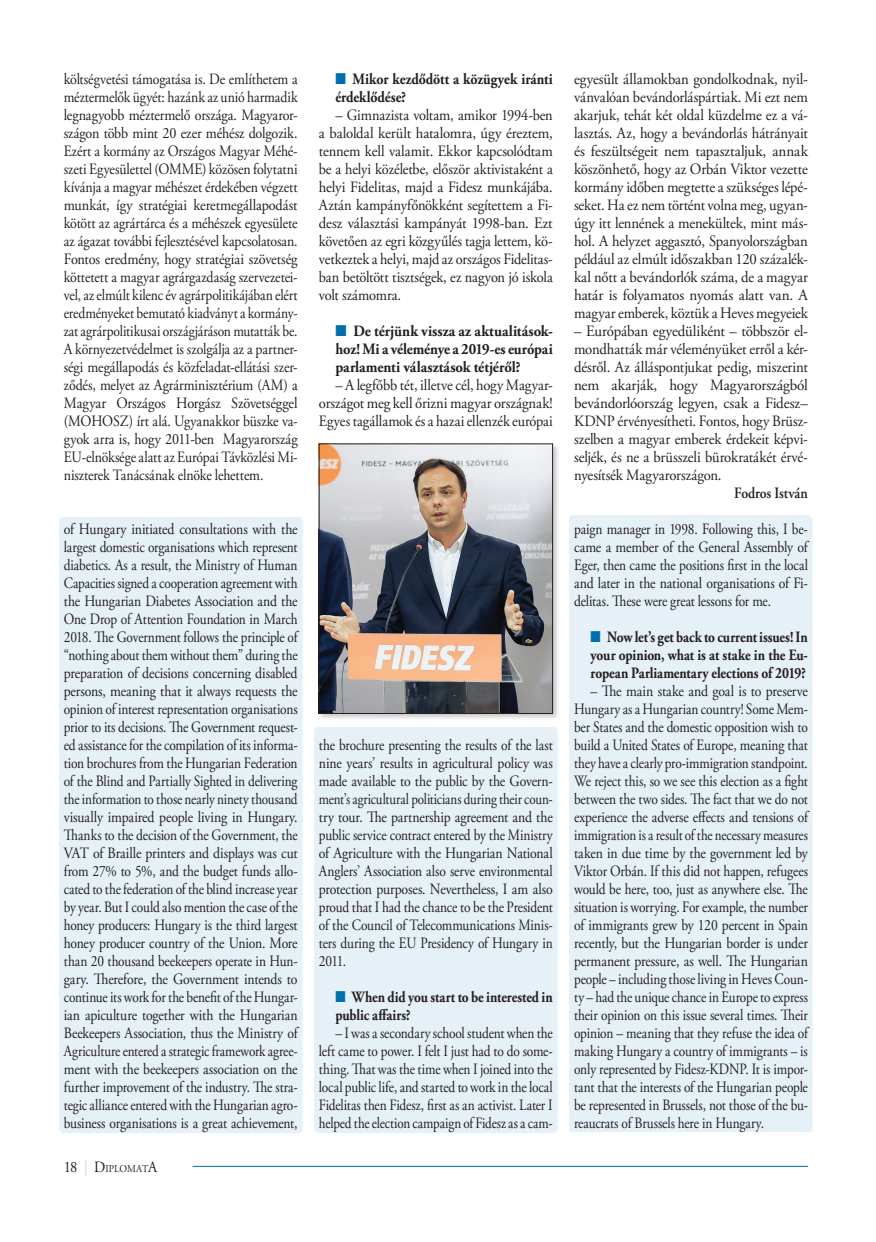
<style>
.page{position:relative;width:876px;height:1242px;background:#fff}
.page>*{position:absolute;margin:0;border:0;box-sizing:border-box;transform-origin:0 0}
.Body_Text_Eglish{font:15.75px/18px "Adobe Garamond Pro";letter-spacing:-.01em;color:#231f20;text-align:justify;scale:.88 1}
.Body_Text_Eglish-2{font:15.75px/18px "Adobe Garamond Pro";letter-spacing:-.01em;color:#231f20;text-align:justify;scale:.85 1}
.Body_Text{font:15.75px/18px "Adobe Garamond Pro";letter-spacing:-.005em;color:#231f20;text-align:justify;scale:.88 1}
.Body_Text-2{font:15.75px/18px "Adobe Garamond Pro";letter-spacing:-.005em;color:#231f20;text-align:justify;scale:.94 1}
.Body_Text-3{font:15.75px/18px "Adobe Garamond Pro";letter-spacing:-.005em;color:#231f20;text-align:justify;scale:.91 1}
.Body_Text-4{font:15.75px/18px "Adobe Garamond Pro";letter-spacing:-.005em;color:#231f20;text-align:justify;scale:.95 1}
.t1{font:700 15.75px/18px "Adobe Garamond Pro";letter-spacing:-.005em;color:#231f20;scale:.85 1}
.Body_Text-5{font:15.75px/18px "Adobe Garamond Pro";letter-spacing:-.005em;color:#231f20;text-align:justify;scale:.92 1}
.t2{font:700 15.75px/18px "Adobe Garamond Pro";letter-spacing:-.005em;color:#231f20;text-align:justify;scale:.93 1}
.t3{font:700 15.75px/18px "Adobe Garamond Pro";letter-spacing:-.005em;color:#231f20;scale:.88 1}
.ALAIRAS{font:600 15.75px "Adobe Garamond Pro";letter-spacing:-.01em;color:#231f20;scale:.88 1}
.t4{font:10.5px "Adobe Garamond Pro";letter-spacing:-.005em;color:#231f20;scale:.92 1}
.s1{font-family:"Dixieland";font-weight:400;color:#006faf}
.s2{font-size:15.75px}
.s3{font-size:15.75px;color:#c1d5eb}
</style>
<div class="page">
<hr style="left:193px;top:1166px;width:615px;height:1px;background:#006faf">
<div style="left:64px;top:520px;width:243px;height:616px;background:#231f20;opacity:.25"></div>
<div style="left:59px;top:516px;width:243px;height:616px;background:#e6f0f7"></div>
<div style="left:319px;top:731px;width:243px;height:406px;background:#231f20;opacity:.25"></div>
<div style="left:314px;top:727px;width:243px;height:405px;background:#e6f0f7"></div>
<div style="left:574px;top:519px;width:243px;height:617px;background:#231f20;opacity:.25"></div>
<div style="left:569px;top:515px;width:243px;height:617px;background:#e6f0f7"></div>
<div style="left:317px;top:442px;width:243px;height:279px;background:#231f20;opacity:.25"></div>
<img style="left:321px;top:445px;width:230px;height:266px">
<div style="left:319px;top:443px;width:234px;height:270px;border:1px solid #231f20"></div>
<p class="Body_Text" style="left:64px;top:70px;width:267px">költségvetési támogatása is. De említhetem a méztermelők ügyét: hazánk az unió harmadik legnagyobb méztermelő országa. Magyaror&shy;szágon több mint 20 ezer méhész dolgozik.<br>Ezért a kormány az Országos Magyar Méhé&shy;szeti Egyesülettel (OMME) közösen folytatni kívánja a magyar méhészet érdekében végzett munkát, így stratégiai keretmegállapodást kötött az agrártárca és a méhészek egyesülete az ágazat további fejlesztésével kapcsolatosan.<br>Fontos eredmény, hogy stratégiai szövetség köttetett a magyar agrárgazdaság szervezetei&shy;vel, az elmúlt kilenc év agrárpolitikájában elért eredményeket bemutató kiadványt a kormány&shy;zat agrárpolitikusai országjáráson mutatták be.<br>A környezetvédelmet is szolgálja az a partner&shy;ségi megállapodás és közfeladat-ellátási szer&shy;ződés, melyet az Agrárminisztérium (AM) a Magyar Országos Horgász Szövetséggel (MOHOSZ) írt alá. Ugyanakkor büszke va&shy;gyok arra is, hogy 2011-ben Magyarország EU-elnöksége alatt az Európai Távközlési Mi&shy;niszterek Tanácsának elnöke lehettem.</p>
<p class="t3" style="left:335px;top:70px;width:249px"><span class="s1">P</span> Mikor kezdődött a közügyek iránti érdeklődése?</p>
<p class="Body_Text-3" style="left:319px;top:106px;width:259px;text-indent:16px">– Gimnazista voltam, amikor 1994-ben a baloldal került hatalomra, úgy éreztem, tennem kell valamit. Ekkor kapcsolódtam be a helyi közéletbe, először aktivistaként a helyi Fidelitas, majd a Fidesz munkájába.<br>Aztán kampányfőnökként segítettem a Fi&shy;desz választási kampányát 1998-ban. Ezt követően az egri közgyűlés tagja lettem, kö&shy;vetkeztek a helyi, majd az országos Fidelitas&shy;ban betöltött tisztségek, ez nagyon jó iskola volt számomra.</p>
<p class="t2" style="left:335px;top:322px;width:235px"><span class="s1">P</span> De térjünk vissza az aktualitások&shy;hoz! Mi a véleménye a 2019-es európai parlamenti választások tétjéről?</p>
<p class="Body_Text-5" style="left:319px;top:376px;width:256px;text-indent:16px">– A legfőbb tét, illetve cél, hogy Magyar&shy;országot meg kell őrizni magyar országnak!<br>Egyes tagállamok és a hazai ellenzék európai</p>
<p class="Body_Text_Eglish" style="left:64px;top:520px;width:267px">of Hungary initiated consultations with the largest domestic organisations which represent diabetics. As a result, the Ministry of Human Capacities signed a cooperation agreement with the Hungarian Diabetes Association and the One Drop of Attention Foundation in March 2018. The Government follows the principle of “nothing about them without them” during the preparation of decisions concerning disabled persons, meaning that it always requests the opinion of interest representation organisations prior to its decisions. The Government request&shy;ed assistance for the compilation of its informa&shy;tion brochures from the Hungarian Federation of the Blind and Partially Sighted in delivering the information to those nearly ninety thousand visually impaired people living in Hungary.<br>Thanks to the decision of the Government, the VAT of Braille printers and displays was cut from 27% to 5%, and the budget funds allo&shy;cated to the federation of the blind increase year by year. But I could also mention the case of the honey producers: Hungary is the third largest honey producer country of the Union. More than 20 thousand beekeepers operate in Hun&shy;gary. Therefore, the Government intends to continue its work for the benefit of the Hungar&shy;ian apiculture together with the Hungarian Beekeepers Association, thus the Ministry of Agriculture entered a strategic framework agree&shy;ment with the beekeepers association on the further improvement of the industry. The stra&shy;tegic alliance entered with the Hungarian agro&shy;business organisations is a great achievement,</p>
<p class="t4" style="left:64px;top:1162px;width:103px"><span class="s2">18</span> <span class="s3">|</span> <span class="s2">D</span>IPLOMAT<span class="s2">A</span></p>
<p class="Body_Text_Eglish-2" style="left:319px;top:736px;width:277px">the brochure presenting the results of the last nine years’ results in agricultural policy was made available to the public by the Govern&shy;ment’s agricultural politicians during their coun&shy;try tour. The partnership agreement and the public service contract entered by the Ministry of Agriculture with the Hungarian National Anglers’ Association also serve environmental protection purposes. Nevertheless, I am also proud that I had the chance to be the President of the Council of Telecommunications Minis&shy;ters during the EU Presidency of Hungary in 2011.</p>
<p class="t1" style="left:335px;top:988px;width:257px"><span class="s1">P</span> When did you start to be interested in public affairs?</p>
<p class="Body_Text_Eglish-2" style="left:319px;top:1024px;width:277px;text-indent:16px">– I was a secondary school student when the left came to power. I felt I just had to do some&shy;thing. That was the time when I joined into the local public life, and started to work in the local Fidelitas then Fidesz, first as an activist. Later I helped the election campaign of Fidesz as a cam-</p>
<p class="Body_Text-2" style="left:574px;top:70px;width:250px">egyesült államokban gondolkodnak, nyil&shy;vánvalóan bevándorláspártiak. Mi ezt nem akarjuk, tehát két oldal küzdelme ez a vá&shy;lasztás. Az, hogy a bevándorlás hátrányait és feszültségeit nem tapasztaljuk, annak köszönhető, hogy az Orbán Viktor vezette kormány időben megtette a szükséges lépé&shy;seket. Ha ez nem történt volna meg, ugyan&shy;úgy itt lennének a menekültek, mint más&shy;hol. A helyzet aggasztó, Spanyolországban például az elmúlt időszakban 120 százalék&shy;kal nőtt a bevándorlók száma, de a magyar határ is folyamatos nyomás alatt van. A magyar emberek, köztük a Heves megyeiek</p>
<p class="Body_Text-4" style="left:574px;top:322px;width:248px">– Európában egyedüliként – többször el&shy;mondhatták már véleményüket erről a kér&shy;désről. Az álláspontjukat pedig, miszerint nem akarják, hogy Magyarországból bevándorlóország legyen, csak a Fidesz– KDNP érvényesítheti. Fontos, hogy Brüs - szelben a magyar emberek érdekeit képvi&shy;seljék, és ne a brüsszeli bürokratákét érvé&shy;nyesítsék Magyarországon.</p>
<p class="ALAIRAS" style="left:734px;top:483px;width:85px">Fodros István</p>
<p class="Body_Text_Eglish-2" style="left:574px;top:520px;width:277px">paign manager in 1998. Following this, I be&shy;came a member of the General Assembly of Eger, then came the positions first in the local and later in the national organisations of Fi&shy;delitas. These were great lessons for me.</p>
<p class="t1" style="left:591px;top:628px;width:257px;text-align:justify"><span class="s1">P</span> Now let’s get back to current issues! In your opinion, what is at stake in the Eu&shy;ropean Parliamentary elections of 2019?</p>
<p class="Body_Text_Eglish" style="left:574px;top:682px;width:267px;text-indent:16px">– The main stake and goal is to preserve Hungary as a Hungarian country! Some Mem&shy;ber States and the domestic opposition wish to build a United States of Europe, meaning that they have a clearly pro-immigration standpoint.<br>We reject this, so we see this election as a fight between the two sides. The fact that we do not experience the adverse effects and tensions of immigration is a result of the necessary measures taken in due time by the government led by Viktor Orbán. If this did not happen, refugees would be here, too, just as anywhere else. The situation is worrying. For example, the number of immigrants grew by 120 percent in Spain recently, but the Hungarian border is under permanent pressure, as well. The Hungarian people – including those living in Heves Coun&shy;ty – had the unique chance in Europe to express their opinion on this issue several times. Their opinion – meaning that they refuse the idea of making Hungary a country of immigrants – is only represented by Fidesz-KDNP. It is impor&shy;tant that the interests of the Hungarian people be represented in Brussels, not those of the bu&shy;reaucrats of Brussels here in Hungary.</p>
</div>
